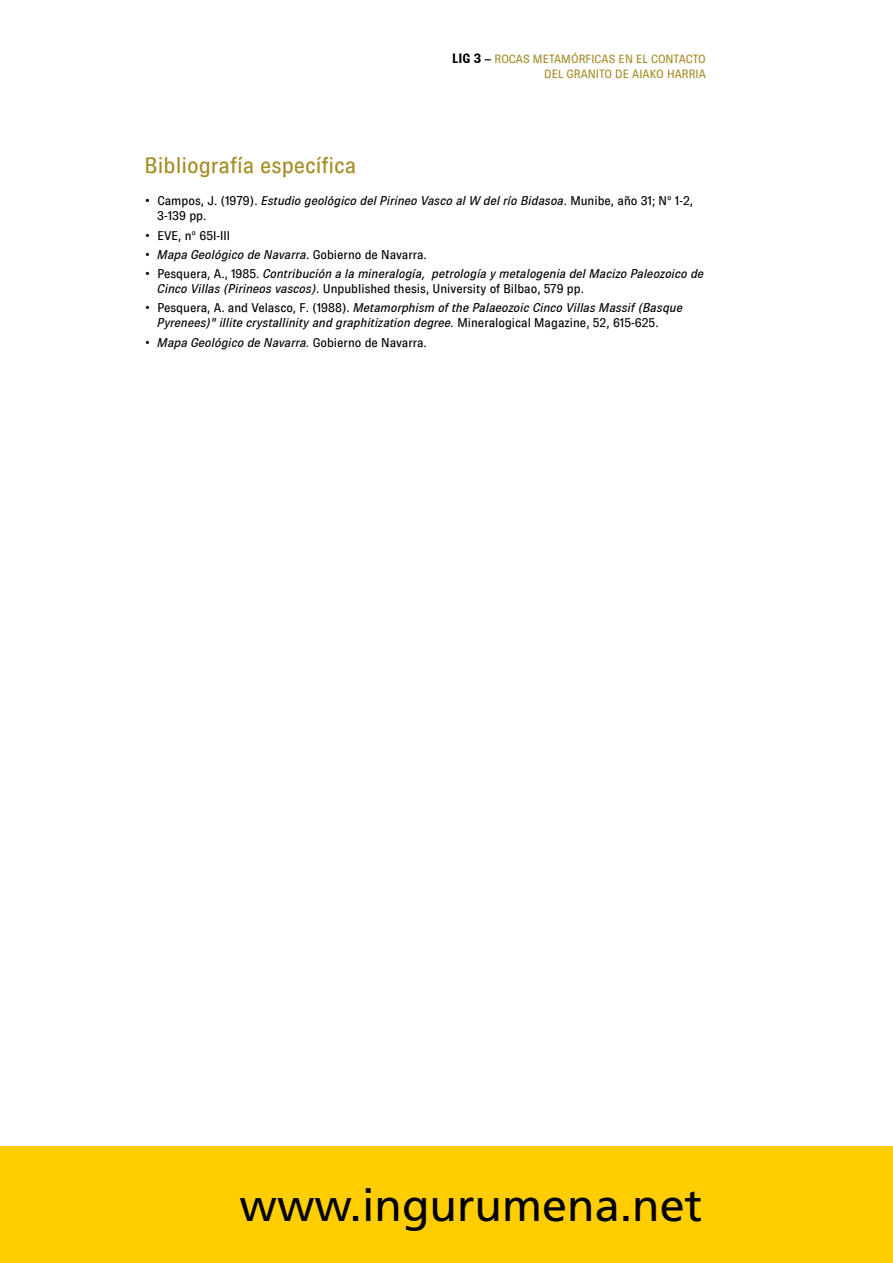
<style>
.page{position:relative;width:893px;height:1263px;background:#fff}
.page>*{position:absolute;margin:0;border:0;box-sizing:border-box;transform-origin:0 0}
.t1{font:45px "Frutiger";color:#000}
.t2{font:22.5px "Brown";color:#a58d28}
.t3{font:italic 12.75px/15px "Brown";color:#000}
.t4{font:12.75px "Brown";color:#000}
.t5{font:12px/15px "Brown";color:#a58d28;text-align:right}
.s1{font-weight:700;font-size:13.5px;color:#000}
.s2{color:#000}
.s3{font-style:normal}
</style>
<div class="page">
<div style="left:0;top:1146px;width:893px;height:117px;background:#ffcd00"></div>
<p class="t5" style="left:452px;top:52px;width:255px"><span class="s1">LIG 3</span> <span class="s2">–</span> Rocas metamórficas en el contacto del granito de Aiako Harria</p>
<h2 class="t2" style="left:145px;top:153px;width:213px">Bibliografía específica</h2>
<p class="t3" style="left:157px;top:193px;width:537px;text-indent:-13px"><span class="s3">• Campos, J. (1979).</span> Estudio geológico del Pirineo Vasco al W del río Bidasoa<span class="s3">. Munibe, año 31; Nº 1-2,<br>3-139 pp.</span></p>
<p class="t4" style="left:145px;top:228px;width:87px">• EVE, nº 65I-III</p>
<p class="t3" style="left:145px;top:247px;width:284px"><span class="s3">•</span> Mapa Geológico de Navarra<span class="s3">. Gobierno de Navarra.</span></p>
<p class="t3" style="left:157px;top:266px;width:548px;text-indent:-13px"><span class="s3">• Pesquera, A., 1985.</span> Contribución a la mineralogía, petrología y metalogenia del Macizo Paleozoico de<br>Cinco Villas (Pirineos vascos)<span class="s3">. Unpublished thesis, University of Bilbao, 579 pp.</span></p>
<p class="t3" style="left:157px;top:300px;width:527px;text-indent:-13px"><span class="s3">• Pesquera, A. and Velasco, F. (1988).</span> Metamorphism of the Palaeozoic Cinco Villas Massif (Basque<br>Pyrenees)" illite crystallinity and graphitization degree. <span class="s3">Mineralogical Magazine, 52, 615-625.</span></p>
<p class="t3" style="left:145px;top:335px;width:284px"><span class="s3">•</span> Mapa Geológico de Navarra. <span class="s3">Gobierno de Navarra.</span></p>
<h1 class="t1" style="left:240px;top:1179px;width:464px">www.ingurumena.net</h1>
</div>
